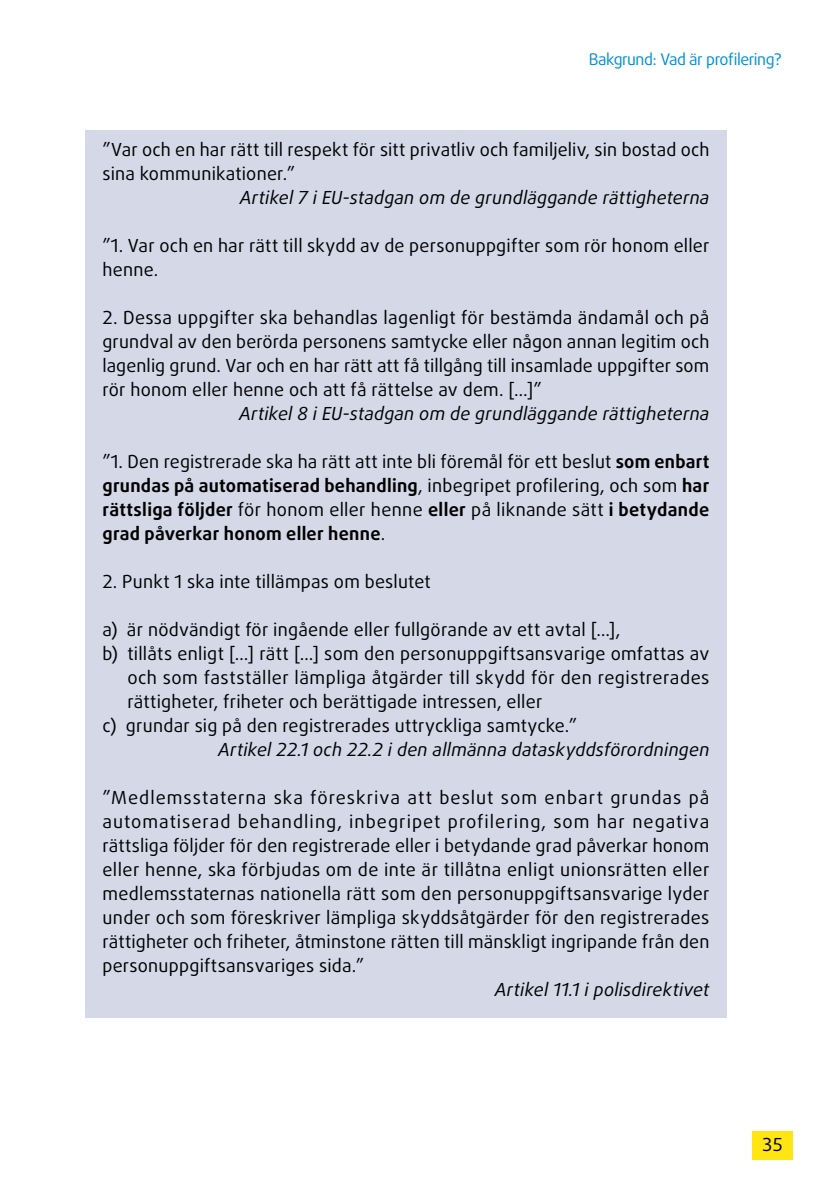
<style>
.page{position:relative;width:840px;height:1191px;background:#fff}
.page>*{position:absolute;margin:0;border:0;box-sizing:border-box;transform-origin:0 0}
.Box_3{font:18px/24px "Daxline Pro";letter-spacing:.01em;color:#000;text-align:justify}
.Box_3_right{font:italic 18px "Daxline Pro";letter-spacing:.01em;color:#000}
.t1{font:16px "Daxline Pro";letter-spacing:-.03em;color:#008fd5}
.s1{font-weight:700}
</style>
<div class="page">
<div style="left:752px;top:1131px;width:40px;height:28px;background:#ffe512"></div>
<div style="left:85px;top:130px;width:641px;height:71px;background:#d4d8e7"></div>
<div style="left:85px;top:173px;width:641px;height:52px;background:#d4d8e7"></div>
<div style="left:85px;top:221px;width:641px;height:76px;background:#d4d8e7"></div>
<div style="left:85px;top:293px;width:641px;height:124px;background:#d4d8e7"></div>
<div style="left:85px;top:389px;width:641px;height:52px;background:#d4d8e7"></div>
<div style="left:85px;top:437px;width:641px;height:124px;background:#d4d8e7"></div>
<div style="left:85px;top:557px;width:641px;height:52px;background:#d4d8e7"></div>
<div style="left:85px;top:605px;width:641px;height:52px;background:#d4d8e7"></div>
<div style="left:85px;top:629px;width:641px;height:100px;background:#d4d8e7"></div>
<div style="left:85px;top:725px;width:641px;height:52px;background:#d4d8e7"></div>
<div style="left:85px;top:773px;width:641px;height:220px;background:#d4d8e7"></div>
<div style="left:85px;top:965px;width:641px;height:52px;background:#d4d8e7"></div>
<p class="t1" style="left:588px;top:49px;width:194px">Bakgrund: Vad är profilering?</p>
<p class="Box_3" style="left:102px;top:138px;width:608px">”Var och en har rätt till respekt för sitt privatliv och familjeliv, sin bostad och sina kommunikationer.”</p>
<p class="Box_3_right" style="left:240px;top:186px;width:471px">Artikel 7 i EU-stadgan om de grundläggande rättigheterna</p>
<p class="Box_3" style="left:102px;top:234px;width:608px">”1. Var och en har rätt till skydd av de personuppgifter som rör honom eller henne.</p>
<p class="Box_3" style="left:102px;top:306px;width:608px">2. Dessa uppgifter ska behandlas lagenligt för bestämda ändamål och på grundval av den berörda personens samtycke eller någon annan legitim och lagenlig grund. Var och en har rätt att få tillgång till insamlade uppgifter som rör honom eller henne och att få rättelse av dem. […]”</p>
<p class="Box_3_right" style="left:239px;top:402px;width:471px">Artikel 8 i EU-stadgan om de grundläggande rättigheterna</p>
<p class="Box_3" style="left:102px;top:450px;width:608px">”1. Den registrerade ska ha rätt att inte bli föremål för ett beslut <span class="s1">som enbart grundas på automatiserad behandling</span>, inbegripet profilering, och som <span class="s1">har rättsliga följder</span> för honom eller henne <span class="s1">eller</span> på liknande sätt <span class="s1">i betydande grad påverkar honom eller henne</span>.</p>
<p class="Box_3" style="left:102px;top:570px;width:330px">2. Punkt 1 ska inte tillämpas om beslutet</p>
<p class="Box_3" style="left:102px;top:618px;width:519px">a) är nödvändigt för ingående eller fullgörande av ett avtal […],</p>
<p class="Box_3" style="left:127px;top:642px;width:583px;text-indent:-25px">b) tillåts enligt […] rätt […] som den personuppgiftsansvarige omfattas av och som fastställer lämpliga åtgärder till skydd för den registrerades rättigheter, friheter och berättigade intressen, eller</p>
<p class="Box_3" style="left:102px;top:714px;width:476px">c) grundar sig på den registrerades uttryckliga samtycke.”</p>
<p class="Box_3_right" style="left:218px;top:738px;width:492px">Artikel 22.1 och 22.2 i den allmänna dataskyddsförordningen</p>
<p class="Box_3" style="left:102px;top:786px;width:608px">”Medlemsstaterna ska föreskriva att beslut som enbart grundas på automatiserad behandling, inbegripet profilering, som har negativa rättsliga följder för den registrerade eller i betydande grad påverkar honom eller henne, ska förbjudas om de inte är tillåtna enligt unionsrätten eller medlemsstaternas nationella rätt som den personuppgiftsansvarige lyder under och som föreskriver lämpliga skyddsåtgärder för den registrerades rättigheter och friheter, åtminstone rätten till mänskligt ingripande från den personuppgiftsansvariges sida.”</p>
<p class="Box_3_right" style="left:494px;top:978px;width:216px">Artikel 11.1 i polisdirektivet</p>
<p class="Box_3" style="left:761px;top:1132px;width:22px">35</p>
</div>
